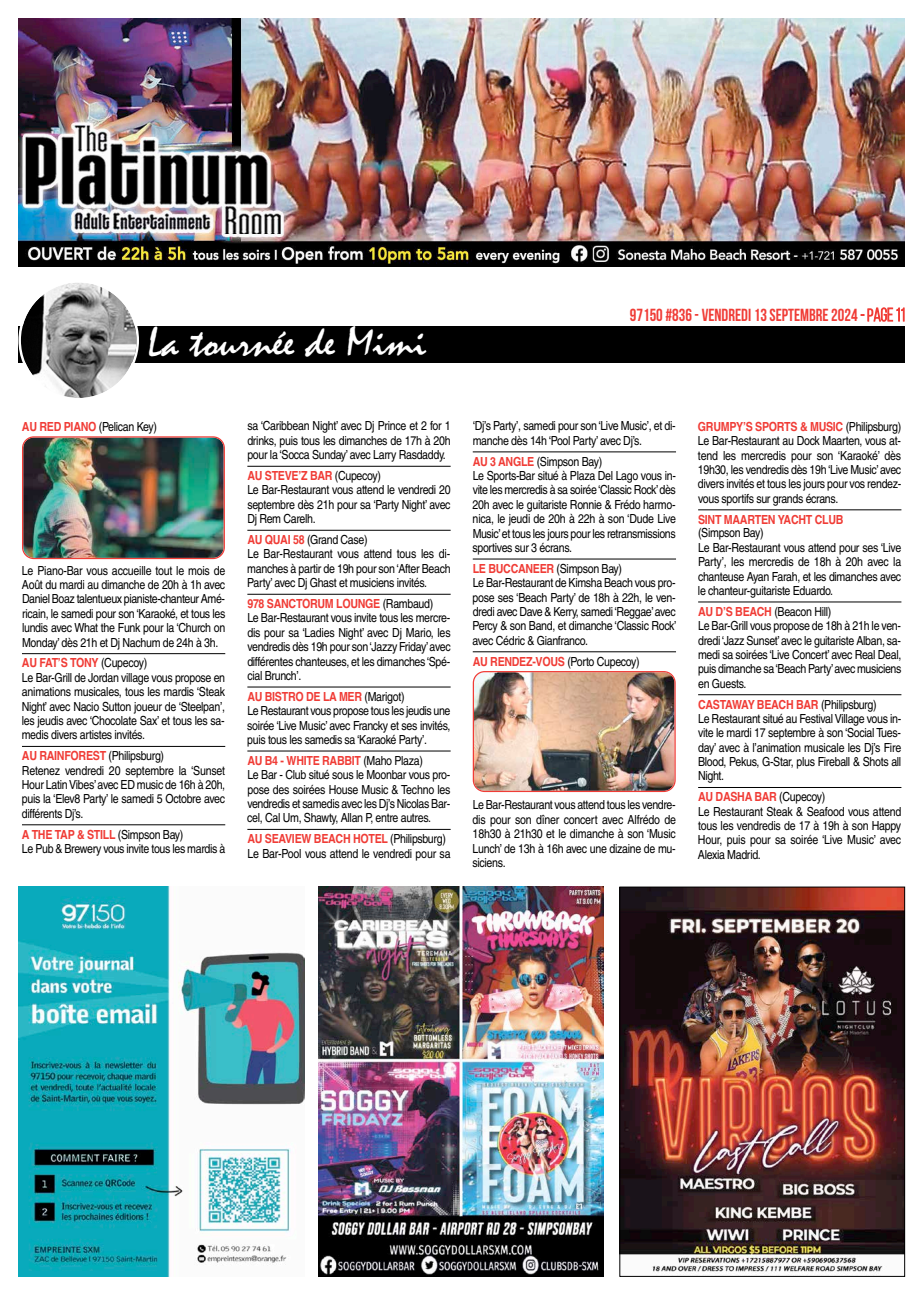
<style>
.page{position:relative;width:922px;height:1294px;background:#fff}
.page>*{position:absolute;margin:0;border:0;box-sizing:border-box;transform-origin:0 0}
.t1{font:42.25px "Mistral";color:#fff;scale:1.07 1}
.t2{font:700 17.5px "Bebas Neue";color:#f03c36;scale:.95 1}
.t3{font:12.5px/14.4px "Helvetica";letter-spacing:-.03em;color:#000;scale:.85 1}
.t4{font:700 12.5px "Helvetica";letter-spacing:-.025em;color:#f03c36;scale:.85 1}
.s1{font-weight:400}
.s2{font-weight:400;font-size:18.75px}
.s3{font-weight:700;color:#f03c36}
</style>
<div class="page">
<hr style="left:22px;top:653px;width:203px;height:1px;background:#000">
<hr style="left:22px;top:746px;width:203px;height:1px;background:#000">
<hr style="left:22px;top:824px;width:203px;height:1px;background:#000">
<hr style="left:247px;top:466px;width:203px;height:1px;background:#000">
<hr style="left:247px;top:530px;width:203px;height:1px;background:#000">
<hr style="left:247px;top:594px;width:203px;height:1px;background:#000">
<hr style="left:247px;top:686px;width:203px;height:1px;background:#000">
<hr style="left:247px;top:750px;width:203px;height:1px;background:#000">
<hr style="left:247px;top:829px;width:203px;height:1px;background:#000">
<hr style="left:472px;top:451px;width:204px;height:1px;background:#000">
<hr style="left:472px;top:558px;width:204px;height:1px;background:#000">
<hr style="left:472px;top:651px;width:204px;height:1px;background:#000">
<hr style="left:698px;top:509px;width:203px;height:1px;background:#000">
<hr style="left:698px;top:601px;width:203px;height:1px;background:#000">
<hr style="left:698px;top:694px;width:203px;height:1px;background:#000">
<hr style="left:698px;top:787px;width:203px;height:1px;background:#000">
<img style="left:22px;top:436px;width:203px;height:123px">
<img style="left:472px;top:671px;width:203px;height:121px">
<img style="left:621px;top:888px;width:281px;height:385px">
<div style="left:619px;top:886px;width:285px;height:390px;border:1px solid #000"></div>
<img style="left:18px;top:18px;width:886px;height:248px">
<img style="left:18px;top:886px;width:286px;height:390px">
<img style="left:318px;top:886px;width:285px;height:390px">
<div style="left:19px;top:326px;width:885px;height:37px;background:#000"></div>
<svg style="left:18px;top:283px;width:121px;height:115px"></svg>
<svg style="left:860px;top:307px;width:44px;height:15px"></svg>
<h1 class="t1" style="left:148px;top:319px;width:262px">La tournée de Mimi</h1>
<h2 class="t2" style="left:629px;top:306px;width:291px">97150 #836 - VENDREDI 13 SEPTEMBRE2024 <span class="s1">-P</span><span class="s2">age11</span></h2>
<p class="t3" style="left:22px;top:419px;width:160px"><span class="s3">AU RED PIANO</span> (Pelican Key)</p>
<p class="t3" style="left:22px;top:563px;width:241px;text-align:justify">Le Piano-Bar vous accueille tout le mois de Août du mardi au dimanche de 20h à 1h avec Daniel Boaz talentueux pianiste-chanteur Amé&shy;ricain, le samedi pour son ‘Karaoké, et tous les lundis avec What the Funk pour la ‘Church on Monday’ dès 21h et Dj Nachum de 24h à 3h.</p>
<p class="t3" style="left:22px;top:656px;width:241px"><span class="s3">AU FAT’S TONY</span> (Cupecoy)<br>Le Bar-Grill de Jordan village vous propose en animations musicales, tous les mardis ‘Steak Night’ avec Nacio Sutton joueur de ‘Steelpan’, les jeudis avec ‘Chocolate Sax’ et tous les sa&shy;medis divers artistes invités.</p>
<p class="t3" style="left:22px;top:748px;width:241px"><span class="s3">AU RAINFOREST</span> (Philipsburg)<br>Retenez vendredi 20 septembre la ‘Sunset Hour Latin Vibes’avec ED music de 16h à 20h, puis la ‘Elev8 Party’ le samedi 5 Octobre avec différents Dj’s.</p>
<p class="t3" style="left:22px;top:827px;width:241px"><span class="s3">A THE TAP &amp; STILL</span> (Simpson Bay)<br>Le Pub &amp; Brewery vous invite tous les mardis à</p>
<p class="t3" style="left:247px;top:419px;width:241px;text-align:justify">sa ‘Caribbean Night’ avec Dj Prince et 2 for 1 drinks, puis tous les dimanches de 17h à 20h pour la ‘Socca Sunday’ avec Larry Rasdaddy.</p>
<p class="t3" style="left:247px;top:468px;width:240px"><span class="s3">AU STEVE’Z BAR</span> (Cupecoy)<br>Le Bar-Restaurant vous attend le vendredi 20 septembre dès 21h pour sa ‘Party Night’ avec<br>Dj Rem Carelh.</p>
<p class="t3" style="left:247px;top:532px;width:240px"><span class="s3">AU QUAI 58</span> (Grand Case)<br>Le Bar-Restaurant vous attend tous les di&shy;manches à partir de 19h pour son ‘After Beach Party’ avec Dj Ghast et musiciens invités.</p>
<p class="t3" style="left:247px;top:596px;width:240px"><span class="s3">978 SANCTORUM LOUNGE</span> (Rambaud)<br>Le Bar-Restaurant vous invite tous les mercre&shy;dis pour sa ‘Ladies Night’ avec Dj Mario, les vendredis dès 19h pour son‘Jazzy Friday’avec différentes chanteuses, et les dimanches ‘Spé&shy;cial Brunch’.</p>
<p class="t3" style="left:247px;top:689px;width:241px"><span class="s3">AU BISTRO DE LA MER</span> (Marigot)<br>Le Restaurant vous propose tous les jeudis une soirée ‘Live Music’ avec Francky et ses invités, puis tous les samedis sa ‘Karaoké Party’.</p>
<p class="t3" style="left:247px;top:753px;width:241px"><span class="s3">AU B4 - WHITE RABBIT</span> (Maho Plaza)<br>Le Bar - Club situé sous le Moonbar vous pro&shy;pose des soirées House Music &amp; Techno les vendredis et samedis avec les Dj’s Nicolas Bar&shy;cel, Cal Um, Shawty, Allan P, entre autres.</p>
<p class="t3" style="left:247px;top:831px;width:240px"><span class="s3">AU SEAVIEW BEACH HOTEL</span> (Philipsburg)<br>Le Bar-Pool vous attend le vendredi pour sa</p>
<p class="t3" style="left:472px;top:419px;width:240px">‘Dj’s Party’, samedi pour son ‘Live Music’, et di&shy;manche dès 14h ‘Pool Party’ avec Dj’s.</p>
<p class="t3" style="left:472px;top:454px;width:241px"><span class="s3">AU 3 ANGLE</span> (Simpson Bay)<br>Le Sports-Bar situé à Plaza Del Lago vous in&shy;vite les mercredis à sa soirée‘Classic Rock’dès 20h avec le guitariste Ronnie &amp; Frédo harmo&shy;nica, le jeudi de 20h à 22h à son ‘Dude Live Music’et tous les jours pour les retransmissions sportives sur 3 écrans.</p>
<p class="t3" style="left:472px;top:561px;width:241px"><span class="s3">LE BUCCANEER</span> (Simpson Bay)<br>Le Bar-Restaurant de Kimsha Beach vous pro&shy;pose ses ‘Beach Party’ de 18h à 22h, le ven&shy;dredi avec Dave &amp; Kerry, samedi ‘Reggae’avec Percy &amp; son Band, et dimanche ‘Classic Rock’ avec Cédric &amp; Gianfranco.</p>
<p class="t3" style="left:472px;top:654px;width:198px"><span class="s3">AU RENDEZ-VOUS</span> (Porto Cupecoy)</p>
<p class="t3" style="left:472px;top:797px;width:241px;text-align:justify">Le Bar-Restaurant vous attend tous les vendre&shy;dis pour son dîner concert avec Alfrédo de 18h30 à 21h30 et le dimanche à son ‘Music Lunch’ de 13h à 16h avec une dizaine de mu&shy;siciens.</p>
<p class="t3" style="left:697px;top:419px;width:241px;text-align:justify"><span class="s3">GRUMPY’S SPORTS &amp; MUSIC</span> (Philipsburg)<br>Le Bar-Restaurant au Dock Maarten, vous at&shy;tend les mercredis pour son ‘Karaoké’ dès 19h30, les vendredis dès 19h ‘Live Music’avec divers invités et tous les jours pour vos rendez&shy;vous sportifs sur grands écrans.</p>
<p class="t4" style="left:698px;top:509px;width:172px">SINT MAARTEN YACHT CLUB</p>
<p class="t3" style="left:697px;top:526px;width:241px">(Simpson Bay)<br>Le Bar-Restaurant vous attend pour ses ‘Live Party’, les mercredis de 18h à 20h avec la chanteuse Ayan Farah, et les dimanches avec le chanteur-guitariste Eduardo.</p>
<p class="t3" style="left:697px;top:604px;width:241px"><span class="s3">AU D’S BEACH</span> (Beacon Hill)<br>Le Bar-Grill vous propose de 18h à 21h le ven&shy;dredi ‘Jazz Sunset’avec le guitariste Alban, sa&shy;medi sa soirées ‘Live Concert’ avec Real Deal, puis dimanche sa‘Beach Party’avec musiciens en Guests.</p>
<p class="t3" style="left:697px;top:697px;width:240px"><span class="s3">CASTAWAY BEACH BAR</span> (Philipsburg)<br>Le Restaurant situé au Festival Village vous in&shy;vite le mardi 17 septembre à son ‘Social Tues&shy;day’ avec à l’animation musicale les Dj’s Fire Blood, Pekus, G-Star, plus Fireball &amp; Shots all Night.</p>
<p class="t3" style="left:697px;top:789px;width:241px"><span class="s3">AU DASHA BAR</span> (Cupecoy)<br>Le Restaurant Steak &amp; Seafood vous attend tous les vendredis de 17 à 19h à son Happy<br>Hour, puis pour sa soirée ‘Live Music’ avec<br>Alexia Madrid.</p>
</div>
